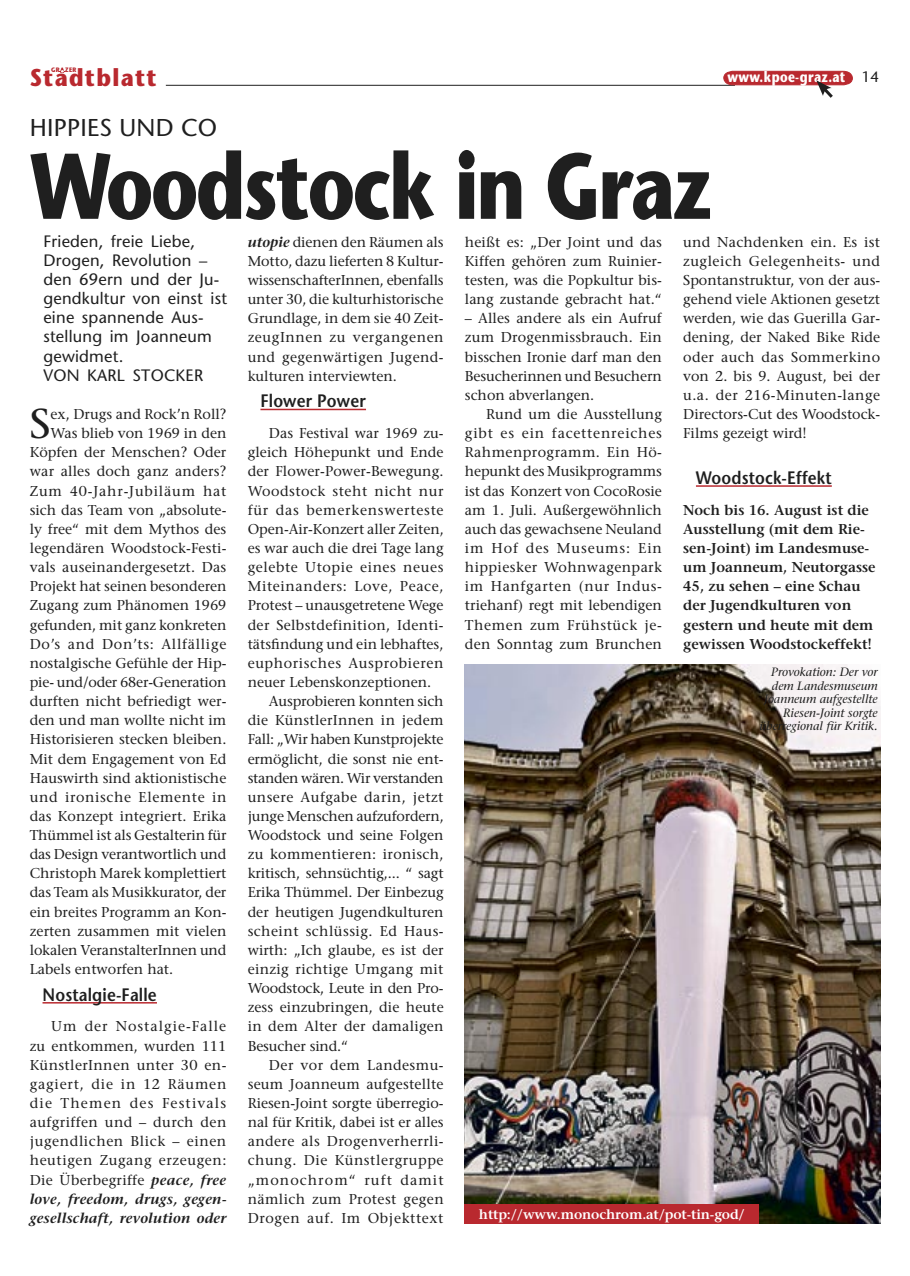
<style>
.page{position:relative;width:910px;height:1276px;background:#fff}
.page>*{position:absolute;margin:0;border:0;box-sizing:border-box;transform-origin:0 0}
.headline_B_T2{font:700 93px "Stone Sans";letter-spacing:-.03em;color:#1f1f1f;scale:.8 1}
.Fließtext{font:41.55px "Stone Serif";color:#1f1f1f}
.UeberttitelVers{font:24.3px "Stone Sans";letter-spacing:.01em;color:#1f1f1f}
.t1{font:700 24.3px "Stone Sans";letter-spacing:.06em;color:#b9292f;scale:.9 1}
.Zwischentitel{font:600 18px "Stone Sans";letter-spacing:.01em;color:#1f1f1f;scale:.9 1}
.Vorspann{font:16.5px/19.2px "Stone Sans";letter-spacing:.015em;color:#1f1f1f}
.t2{font:700 15px "Stone Sans";letter-spacing:.03em;color:#fff;scale:.8 1}
.t3{font:15px "Stone Sans";color:#1f1f1f}
.Fließtext-2{font:14.25px/19.2px "Stone Serif";color:#1f1f1f;text-align:justify}
.Fließtext-3{font:600 14.25px/19.2px "Stone Serif";color:#1f1f1f}
.Fließtext-4{font:14.25px "Stone Serif";letter-spacing:.05em;color:#1f1f1f}
.Fließtext-5{font:14.25px "Stone Serif";letter-spacing:.055em;color:#1f1f1f}
.Fließtext-6{font:14.25px "Stone Serif";letter-spacing:.045em;color:#1f1f1f}
.t4{font:600 13.5px "Stone Serif";letter-spacing:-.01em;color:#fff}
.Fließtext-7{font:italic 12px/13.5px "Stone Serif";color:#1f1f1f;text-align:right}
.t5{font:700 6.45px "Stone Sans";letter-spacing:.06em;color:#b9292f;scale:.9 1}
.s1{font-weight:600;font-style:italic}
</style>
<div class="page">
<hr style="left:166px;top:85px;width:569px;height:1px;background:#1f1f1f">
<svg style="left:59px;top:68px;width:6px;height:5px"></svg>
<svg style="left:723px;top:71px;width:130px;height:27px"></svg>
<hr style="left:43px;top:1002px;width:114px;height:1px;background:#b9292f">
<hr style="left:260px;top:409px;width:106px;height:1px;background:#b9292f">
<hr style="left:696px;top:485px;width:136px;height:2px;background:#b9292f">
<img style="left:465px;top:665px;width:415px;height:558px">
<div style="left:465px;top:1204px;width:294px;height:19px;background:#b9292f"></div>
<p class="t5" style="left:51px;top:66px;width:29px">GRAZER</p>
<h3 class="t1" style="left:30px;top:62px;width:142px">Stadtblatt</h3>
<p class="t3" style="left:862px;top:67px;width:19px">14</p>
<p class="t2" style="left:727px;top:67px;width:149px">www.kpoe-graz.at</p>
<p class="UeberttitelVers" style="left:30px;top:113px;width:189px">HIPPIES UND CO</p>
<p class="headline_B_T2" style="left:30px;top:128px;width:854px">Woodstock in Graz</p>
<p class="Fließtext-2" style="left:465px;top:232px;width:199px">heißt es: „Der Joint und das Kiffen gehören zum Ruinier&shy;testen, was die Popkultur bis&shy;lang zustande gebracht hat.“</p>
<p class="Fließtext-2" style="left:465px;top:309px;width:198px">– Alles andere als ein Aufruf zum Drogenmissbrauch. Ein bisschen Ironie darf man den Besucherinnen und Besuchern schon abverlangen.</p>
<p class="Fließtext-2" style="left:465px;top:404px;width:199px;text-indent:21px">Rund um die Ausstellung gibt es ein facettenreiches Rahmenprogramm. Ein Hö&shy;hepunkt des Musikprogramms ist das Konzert von CocoRosie am 1. Juli. Außergewöhnlich auch das gewachsene Neuland im Hof des Museums: Ein hippiesker Wohnwagenpark im Hanfgarten (nur Indus&shy;triehanf) regt mit lebendigen Themen zum Frühstück je&shy;den Sonntag zum Brunchen</p>
<p class="Vorspann" style="left:43px;top:231px;width:185px">Frieden, freie Liebe,<br>Drogen, Revolution – den 69ern und der Ju&shy;gendkultur von einst ist eine spannende Aus&shy;stellung im Joanneum gewidmet.<br>VON KARL STOCKER</p>
<p class="Fließtext" style="left:30px;top:398px;width:22px">S</p>
<p class="Fließtext-2" style="left:51px;top:404px;width:177px">ex, Drugs and Rock’n Roll?</p>
<p class="Fließtext-2" style="left:248px;top:232px;width:198px"><span class="s1">utopie</span> dienen den Räumen als Motto, dazu lieferten 8 Kultur&shy;wissenschafterInnen, ebenfalls unter 30, die kulturhistorische Grundlage, in dem sie 40 Zeit&shy;zeugInnen zu vergangenen und gegenwärtigen Jugend&shy;kulturen interviewten.</p>
<p class="Zwischentitel" style="left:260px;top:390px;width:119px">Flower Power</p>
<p class="Fließtext-2" style="left:248px;top:423px;width:198px;text-indent:21px">Das Festival war 1969 zu&shy;gleich Höhepunkt und Ende der Flower-Power-Bewegung.<br>Woodstock steht nicht nur für das bemerkenswerteste Open-Air-Konzert aller Zeiten, es war auch die drei Tage lang gelebte Utopie eines neues Miteinanders: Love, Peace, Protest – unausgetretene Wege der Selbstdefinition, Identi&shy;tätsfindung und ein lebhaftes, euphorisches Ausprobieren neuer Lebenskonzeptionen.</p>
<p class="Fließtext-2" style="left:248px;top:691px;width:198px;text-indent:21px">Ausprobieren konnten sich die KünstlerInnen in jedem Fall: „Wir haben Kunstprojekte ermöglicht, die sonst nie ent&shy;standen wären. Wir verstanden unsere Aufgabe darin, jetzt junge Menschen aufzufordern, Woodstock und seine Folgen zu kommentieren: ironisch, kritisch, sehnsüchtig,... “ sagt Erika Thümmel. Der Einbezug der heutigen Jugendkulturen scheint schlüssig. Ed Haus&shy;wirth: „Ich glaube, es ist der einzig richtige Umgang mit Woodstock, Leute in den Pro&shy;zess einzubringen, die heute in dem Alter der damaligen Besucher sind.“</p>
<p class="Fließtext-2" style="left:248px;top:1055px;width:198px;text-indent:21px">Der vor dem Landesmu&shy;seum Joanneum aufgestellte Riesen-Joint sorgte überregio&shy;nal für Kritik, dabei ist er alles andere als Drogenverherrli&shy;chung. Die Künstlergruppe „monochrom“ ruft damit nämlich zum Protest gegen Drogen auf. Im Objekttext</p>
<p class="Fließtext-2" style="left:683px;top:232px;width:199px">und Nachdenken ein. Es ist zugleich Gelegenheits- und Spontanstruktur, von der aus&shy;gehend viele Aktionen gesetzt werden, wie das Guerilla Gar&shy;dening, der Naked Bike Ride oder auch das Sommerkino von 2. bis 9. August, bei der u.a. der 216-Minuten-lange Directors-Cut des Woodstock-Films gezeigt wird!</p>
<p class="Zwischentitel" style="left:696px;top:466px;width:152px">Woodstock-Effekt</p>
<p class="Fließtext-3" style="left:683px;top:500px;width:194px">Noch bis 16. August ist die<br>Ausstellung (mit dem Rie&shy;sen-Joint) im Landesmuse&shy;um Joanneum, Neutorgasse<br>45, zu sehen – eine Schau der Jugendkulturen von gestern und heute mit dem gewissen Woodstockeffekt!</p>
<p class="Fließtext-7" style="left:760px;top:665px;width:120px">Provokation: Der vor dem Landesmuseum<br>Joanneum aufgestellte<br>Riesen-Joint sorgte überregional für Kritik.</p>
<p class="Fließtext-2" style="left:51px;top:423px;width:177px">Was blieb von 1969 in den</p>
<p class="Fließtext-2" style="left:30px;top:442px;width:198px">Köpfen der Menschen? Oder</p>
<p class="Fließtext-2" style="left:30px;top:462px;width:198px">war alles doch ganz anders?</p>
<p class="Fließtext-5" style="left:30px;top:482px;width:198px">Zum 40-Jahr-Jubiläum hat</p>
<p class="Fließtext-2" style="left:30px;top:500px;width:198px">sich das Team von „absolute-</p>
<p class="Fließtext-2" style="left:30px;top:519px;width:198px">ly free“ mit dem Mythos des</p>
<p class="Fließtext-2" style="left:30px;top:538px;width:198px">legendären Woodstock-Festi-</p>
<p class="Fließtext-2" style="left:30px;top:557px;width:198px">vals auseinandergesetzt. Das</p>
<p class="Fließtext-2" style="left:30px;top:576px;width:198px">Projekt hat seinen besonderen</p>
<p class="Fließtext-2" style="left:30px;top:596px;width:198px">Zugang zum Phänomen 1969</p>
<p class="Fließtext-2" style="left:30px;top:615px;width:198px">gefunden, mit ganz konkreten</p>
<p class="Fließtext-4" style="left:30px;top:635px;width:198px">Do’s and Don’ts: Allfällige</p>
<p class="Fließtext-2" style="left:30px;top:653px;width:198px">nostalgische Gefühle der Hip-</p>
<p class="Fließtext-2" style="left:30px;top:672px;width:198px">pie- und/oder 68er-Generation</p>
<p class="Fließtext-2" style="left:30px;top:691px;width:198px">durften nicht befriedigt wer-</p>
<p class="Fließtext-2" style="left:30px;top:710px;width:198px">den und man wollte nicht im</p>
<p class="Fließtext-2" style="left:30px;top:729px;width:198px">Historisieren stecken bleiben.</p>
<p class="Fließtext-2" style="left:30px;top:749px;width:198px">Mit dem Engagement von Ed</p>
<p class="Fließtext-2" style="left:30px;top:768px;width:198px">Hauswirth sind aktionistische</p>
<p class="Fließtext-6" style="left:30px;top:788px;width:198px">und ironische Elemente in</p>
<p class="Fließtext-2" style="left:30px;top:806px;width:198px">das Konzept integriert. Erika</p>
<p class="Fließtext-2" style="left:30px;top:825px;width:198px">Thümmel ist als Gestalterin für</p>
<p class="Fließtext-2" style="left:30px;top:844px;width:198px">das Design verantwortlich und</p>
<p class="Fließtext-2" style="left:30px;top:863px;width:198px">Christoph Marek komplettiert</p>
<p class="Fließtext-2" style="left:30px;top:883px;width:198px">das Team als Musikkurator, der</p>
<p class="Fließtext-2" style="left:30px;top:902px;width:198px">ein breites Programm an Kon-</p>
<p class="Fließtext-2" style="left:30px;top:921px;width:198px">zerten zusammen mit vielen</p>
<p class="Fließtext-2" style="left:30px;top:940px;width:198px">lokalen VeranstalterInnen und</p>
<p class="Fließtext-2" style="left:30px;top:959px;width:145px">Labels entworfen hat.</p>
<p class="Zwischentitel" style="left:43px;top:983px;width:128px">Nostalgie-Falle</p>
<p class="Fließtext-2" style="left:30px;top:1016px;width:198px;text-indent:21px">Um der Nostalgie-Falle zu entkommen, wurden 111<br>KünstlerInnen unter 30 en&shy;gagiert, die in 12 Räumen die Themen des Festivals aufgriffen und – durch den jugendlichen Blick – einen heutigen Zugang erzeugen:<br>Die Überbegriffe <span class="s1">peace, free love, freedom, drugs, gegen&shy;gesellschaft, revolution oder</span></p>
<p class="t4" style="left:479px;top:1206px;width:267px">http://www.monochrom.at/pot-tin-god/</p>
</div>
